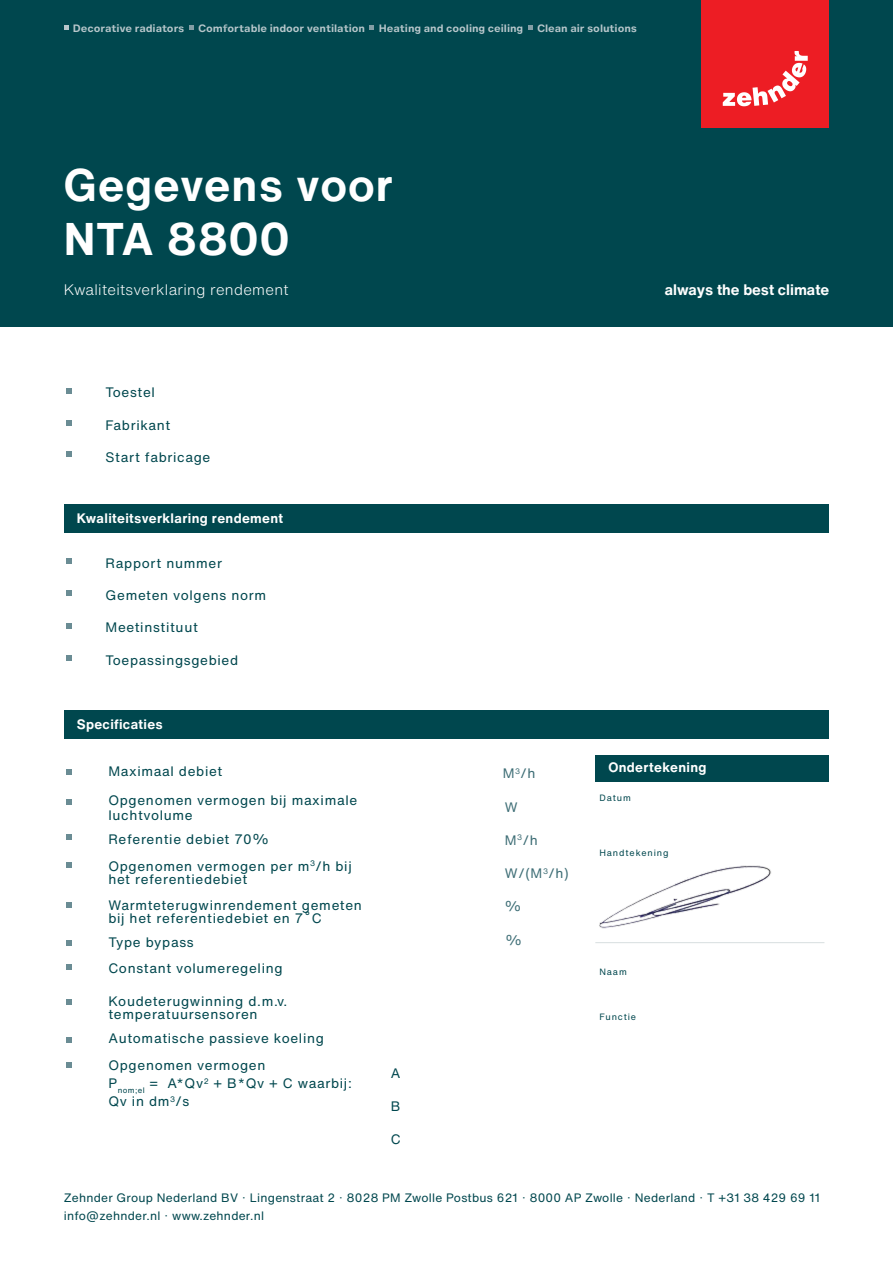
<style>
.page{position:relative;width:893px;height:1263px;background:#fff}
.page>*{position:absolute;margin:0;border:0;box-sizing:border-box;transform-origin:0 0}
.t1{font:700 45px/54px "Helvetica Now Text";letter-spacing:.025em;color:#fff}
.t2{font:300 15px "Helvetica Now Text";letter-spacing:.02em;color:#fff}
.t3{font:700 15px "Helvetica Now Text";color:#fff}
.t4{font:13.5px/13.5px "Helvetica Now Text";letter-spacing:.05em;color:#00474e}
.t5{font:700 13.5px "Helvetica Now Text";letter-spacing:.025em;color:#fff}
.t6{font:13.5px "Helvetica Now Text";color:#3d6d75}
.t7{font:12px/18px "Helvetica Now Text";letter-spacing:.02em;color:#00474e}
.t8{font:700 9.75px "Helvetica Now Micro";letter-spacing:-.01em;color:#b8c7cb}
.t9{font:9px "Helvetica Now Text";letter-spacing:.1em;color:#00474e}
</style>
<div class="page">
<div style="left:0;top:0;width:893px;height:326px;background:#00474e"></div>
<svg style="left:64px;top:26px;width:4px;height:4px"></svg>
<svg style="left:189px;top:26px;width:5px;height:4px"></svg>
<svg style="left:370px;top:26px;width:4px;height:4px"></svg>
<svg style="left:528px;top:26px;width:4px;height:4px"></svg>
<div style="left:702px;top:0;width:127px;height:128px;background:#ed1d24"></div>
<svg style="left:723px;top:51px;width:85px;height:55px"></svg>
<svg style="left:66px;top:388px;width:6px;height:6px"></svg>
<svg style="left:66px;top:420px;width:6px;height:5px"></svg>
<svg style="left:66px;top:451px;width:6px;height:6px"></svg>
<div style="left:64px;top:505px;width:764px;height:28px;background:#00474e"></div>
<svg style="left:66px;top:559px;width:6px;height:5px"></svg>
<svg style="left:66px;top:590px;width:6px;height:6px"></svg>
<svg style="left:66px;top:623px;width:6px;height:6px"></svg>
<svg style="left:66px;top:655px;width:6px;height:5px"></svg>
<div style="left:64px;top:710px;width:764px;height:28px;background:#00474e"></div>
<svg style="left:66px;top:770px;width:6px;height:5px"></svg>
<svg style="left:66px;top:799px;width:6px;height:5px"></svg>
<svg style="left:66px;top:834px;width:6px;height:6px"></svg>
<svg style="left:66px;top:862px;width:6px;height:6px"></svg>
<svg style="left:66px;top:902px;width:6px;height:6px"></svg>
<svg style="left:66px;top:940px;width:6px;height:5px"></svg>
<svg style="left:66px;top:964px;width:6px;height:6px"></svg>
<svg style="left:66px;top:999px;width:6px;height:5px"></svg>
<svg style="left:66px;top:1037px;width:6px;height:6px"></svg>
<svg style="left:66px;top:1063px;width:6px;height:5px"></svg>
<div style="left:595px;top:755px;width:233px;height:26px;background:#00474e"></div>
<hr style="left:595px;top:942px;width:229px;height:1px;background:#d7dee0">
<img style="left:599px;top:865px;width:172px;height:64px">
<p class="t8" style="left:73px;top:21px;width:113px">Decorative radiators</p>
<p class="t8" style="left:198px;top:21px;width:169px">Comfortable indoor ventilation</p>
<p class="t8" style="left:379px;top:21px;width:146px">Heating and cooling ceiling</p>
<p class="t8" style="left:537px;top:21px;width:102px">Clean air solutions</p>
<h1 class="t1" style="left:64px;top:157px;width:331px">Gegevens voor<br>NTA 8800</h1>
<p class="t2" style="left:64px;top:278px;width:226px">Kwaliteitsverklaring rendement</p>
<p class="t3" style="left:665px;top:278px;width:166px">always the best climate</p>
<p class="t4" style="left:106px;top:385px;width:51px">Toestel</p>
<p class="t4" style="left:106px;top:418px;width:66px">Fabrikant</p>
<p class="t4" style="left:106px;top:450px;width:106px">Start fabricage</p>
<p class="t5" style="left:77px;top:508px;width:208px">Kwaliteitsverklaring rendement</p>
<p class="t4" style="left:106px;top:556px;width:118px">Rapport nummer</p>
<p class="t4" style="left:106px;top:588px;width:162px">Gemeten volgens norm</p>
<p class="t4" style="left:106px;top:620px;width:94px">Meetinstituut</p>
<p class="t4" style="left:106px;top:653px;width:134px">Toepassingsgebied</p>
<p class="t5" style="left:77px;top:714px;width:88px">Specificaties</p>
<p class="t4" style="left:108px;top:757px;width:250px;line-height:28.5px">Maximaal debiet<br>Opgenomen vermogen bij maximale</p>
<p class="t4" style="left:108px;top:803px;width:162px;line-height:24px">luchtvolume<br>Referentie debiet 70%</p>
<p class="t4" style="left:108px;top:859px;width:245px">Opgenomen vermogen per m<sup>3</sup>/h bij het referentiedebiet</p>
<p class="t4" style="left:108px;top:898px;width:255px">Warmteterugwinrendement gemeten bij het referentiedebiet en 7˚C</p>
<p class="t4" style="left:108px;top:929px;width:176px;line-height:25.5px">Type bypass<br>Constant volumeregeling</p>
<p class="t4" style="left:108px;top:994px;width:180px">Koudeterugwinning d.m.v. temperatuursensoren</p>
<p class="t4" style="left:108px;top:1025px;width:217px;line-height:27px">Automatische passieve koeling<br>Opgenomen vermogen</p>
<p class="t4" style="left:108px;top:1074px;width:245px;line-height:18px">P<sub>nom;el</sub> = A*Qv<sup>2</sup> + B*Qv + C waarbij:<br>Qv in dm<sup>3</sup>/s</p>
<p class="t4" style="left:391px;top:1066px;width:11px">A</p>
<p class="t4" style="left:391px;top:1099px;width:11px">B</p>
<p class="t4" style="left:391px;top:1132px;width:11px">C</p>
<p class="t6" style="left:503px;top:763px;width:34px">M<sup>3</sup>/h</p>
<p class="t6" style="left:505px;top:796px;width:14px">W</p>
<p class="t6" style="left:505px;top:830px;width:34px">M<sup>3</sup>/h</p>
<p class="t6" style="left:505px;top:863px;width:65px">W/(M<sup>3</sup>/h)</p>
<p class="t6" style="left:505px;top:896px;width:18px">%</p>
<p class="t6" style="left:505px;top:930px;width:18px">%</p>
<p class="t5" style="left:608px;top:757px;width:100px">Ondertekening</p>
<p class="t9" style="left:599px;top:790px;width:33px">Datum</p>
<p class="t9" style="left:599px;top:846px;width:71px">Handtekening</p>
<p class="t9" style="left:599px;top:965px;width:29px">Naam</p>
<p class="t9" style="left:599px;top:1010px;width:38px">Functie</p>
<p class="t7" style="left:64px;top:1188px;width:758px">Zehnder Group Nederland BV · Lingenstraat 2 · 8028 PM Zwolle Postbus 621 · 8000 AP Zwolle · Nederland · T +31 38 429 69 11 info@zehnder.nl · www.zehnder.nl</p>
</div>
